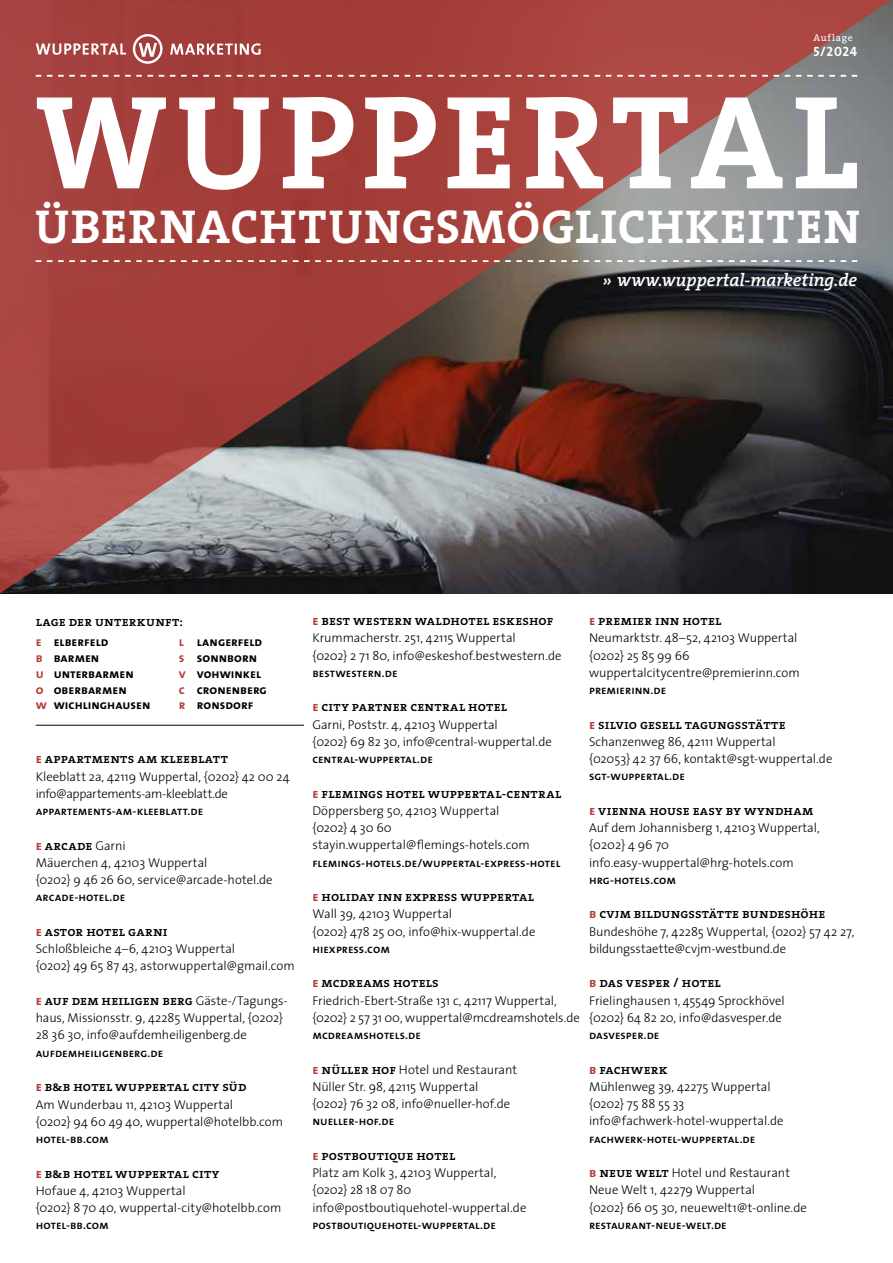
<style>
.page{position:relative;width:893px;height:1263px;background:#fff}
.page>*{position:absolute;margin:0;border:0;box-sizing:border-box;transform-origin:0 0}
.t1{font:700 134.55px "The Serif";letter-spacing:.05em;color:#fff}
.t2{font:700 47.85px "The Serif";letter-spacing:.03em;color:#fff}
.t3{font:italic 600 18px "The Serif";letter-spacing:-.01em;color:#fff}
.t4{font:13.5px "The Serif Semi Bold Caps";letter-spacing:.01em;color:#000}
.t5{font:13.5px "The Sans Bold Caps";color:#fff}
.t6{font:300 12.75px/17.2px "The Sans";color:#000}
.t7{font:12.75px/15.8px "The Sans Bold Caps";color:#000}
.t8{font:12px "The Mix Semi Bold Caps";color:#000}
.t9{font:9.75px "The Serif";letter-spacing:.07em;color:#fff}
.s1{color:#b53e39}
.s2{font-family:"The Sans Bold Caps";color:#b53e39}
.s3{font-family:"The Sans";font-weight:300;font-size:12.75px}
.s4{font-family:"The Sans Bold Caps";font-weight:400;font-size:13.5px;color:#b53e39}
.s5{font-family:"The Serif Semi Bold Caps";font-weight:400;font-size:13.5px}
</style>
<div class="page">
<svg style="left:0;top:0;width:893px;height:593px;background:#7f4947"></svg>
<svg style="left:36px;top:75px;width:821px;height:2px"></svg>
<svg style="left:36px;top:260px;width:821px;height:2px"></svg>
<hr style="left:36px;top:725px;width:268px;height:1px;background:#000">
<div style="left:133px;top:34px;width:30px;height:30px;border:2px solid #fff;border-radius:50%"></div>
<svg style="left:36px;top:43px;width:90px;height:12px"></svg>
<svg style="left:170px;top:43px;width:91px;height:12px"></svg>
<svg style="left:139px;top:43px;width:18px;height:14px"></svg>
<p class="t9" style="left:813px;top:30px;width:41px">Auflage</p>
<p class="t5" style="left:813px;top:40px;width:45px">5/2024</p>
<h1 class="t1" style="left:36px;top:30px;width:824px">WUPPERTAL</h1>
<h2 class="t2" style="left:35px;top:187px;width:826px">ÜBERNACHTUNGSMÖGLICHKEITEN</h2>
<h3 class="t3" style="left:603px;top:265px;width:256px">» www.wuppertal-marketing.de</h3>
<p class="t4" style="left:36px;top:610px;width:149px">lage der unterkunft:</p>
<p class="t7" style="left:36px;top:634px;width:116px"><span class="s1">e</span> elberfeld<br><span class="s1">b</span> barmen<br><span class="s1">u</span> unterbarmen<br><span class="s1">o</span> oberbarmen<br><span class="s1">w</span> wichlinghausen</p>
<p class="t7" style="left:179px;top:634px;width:90px"><span class="s1">l</span> langerfeld <span class="s1">s</span> sonnborn <span class="s1">v</span> vohwinkel <span class="s1">c</span> cronenberg <span class="s1">r</span> ronsdorf</p>
<p class="t4" style="left:36px;top:748px;width:194px"><span class="s2">e</span> appartments am kleeblatt</p>
<p class="t6" style="left:36px;top:767px;width:256px">Kleeblatt 2a, 42119 Wuppertal, {0202} 42 00 24 info@appartements-am-kleeblatt.de</p>
<p class="t8" style="left:36px;top:801px;width:169px">appartements-am-kleeblatt.de</p>
<p class="t4" style="left:36px;top:834px;width:91px"><span class="s2">e</span> arcade <span class="s3">Garni</span></p>
<p class="t6" style="left:36px;top:854px;width:238px">Mäuerchen 4, 42103 Wuppertal<br>{0202} 9 46 26 60, service@arcade-hotel.de</p>
<p class="t8" style="left:36px;top:887px;width:91px">arcade-hotel.de</p>
<p class="t4" style="left:36px;top:920px;width:133px"><span class="s2">e</span> astor hotel garni</p>
<p class="t6" style="left:36px;top:940px;width:261px">Schloßbleiche 4–6, 42103 Wuppertal<br>{0202} 49 65 87 43, astorwuppertal@gmail.com</p>
<p class="t4" style="left:36px;top:989px;width:254px"><span class="s2">e</span> auf dem heiligen berg <span class="s3">Gäste-/Tagungs-</span></p>
<p class="t6" style="left:36px;top:1009px;width:249px">haus, Missionsstr. 9, 42285 Wuppertal, {0202}<br>28 36 30, info@aufdemheiligenberg.de</p>
<p class="t8" style="left:36px;top:1043px;width:129px">aufdemheiligenberg.de</p>
<p class="t4" style="left:36px;top:1075px;width:212px"><span class="s2">e</span> b&amp;b hotel wuppertal city süd</p>
<p class="t6" style="left:36px;top:1095px;width:249px">Am Wunderbau 11, 42103 Wuppertal<br>{0202} 94 60 49 40, wuppertal@hotelbb.com</p>
<p class="t8" style="left:36px;top:1129px;width:75px">hotel-bb.com</p>
<p class="t4" style="left:36px;top:1162px;width:185px"><span class="s2">e</span> b&amp;b hotel wuppertal city</p>
<p class="t6" style="left:36px;top:1181px;width:247px">Hofaue 4, 42103 Wuppertal<br>{0202} 8 70 40, wuppertal-city@hotelbb.com</p>
<p class="t8" style="left:36px;top:1215px;width:75px">hotel-bb.com</p>
<p class="t4" style="left:312px;top:609px;width:242px"><span class="s2">e</span> best western waldhotel eskeshof</p>
<p class="t6" style="left:312px;top:629px;width:251px">Krummacherstr. 251, 42115 Wuppertal<br>{0202} 2 71 80, info@eskeshof.bestwestern.de</p>
<p class="t8" style="left:312px;top:663px;width:87px">bestwestern.de</p>
<p class="t4" style="left:312px;top:695px;width:196px"><span class="s2">e</span> city partner central hotel</p>
<p class="t6" style="left:312px;top:715px;width:241px">Garni, Poststr. 4, 42103 Wuppertal<br>{0202} 69 82 30, info@central-wuppertal.de</p>
<p class="t8" style="left:312px;top:749px;width:122px">central-wuppertal.de</p>
<p class="t4" style="left:312px;top:782px;width:250px"><span class="s2">e</span> flemings hotel wuppertal-central</p>
<p class="t6" style="left:312px;top:801px;width:219px">Döppersberg 50, 42103 Wuppertal {0202} 4 30 60 stayin.wuppertal@flemings-hotels.com</p>
<p class="t8" style="left:312px;top:852px;width:250px">flemings-hotels.de/wuppertal-express-hotel</p>
<p class="t4" style="left:312px;top:885px;width:223px"><span class="s2">e</span> holiday inn express wuppertal</p>
<p class="t6" style="left:312px;top:905px;width:225px">Wall 39, 42103 Wuppertal<br>{0202} 478 25 00, info@hix-wuppertal.de</p>
<p class="t8" style="left:312px;top:939px;width:79px">hiexpress.com</p>
<p class="t4" style="left:312px;top:971px;width:128px"><span class="s2">e</span> mcdreams hotels</p>
<p class="t6" style="left:312px;top:991px;width:269px">Friedrich-Ebert-Straße 131 c, 42117 Wuppertal, {0202} 2 57 31 00, wuppertal@mcdreamshotels.de</p>
<p class="t8" style="left:312px;top:1025px;width:110px">mcdreamshotels.de</p>
<p class="t6" style="left:312px;top:1060px;width:206px"><span class="s4">e</span> <span class="s5">nüller hof</span> Hotel und Restaurant<br>Nüller Str. 98, 42115 Wuppertal<br>{0202} 76 32 08, info@nueller-hof.de</p>
<p class="t8" style="left:312px;top:1111px;width:83px">nueller-hof.de</p>
<p class="t4" style="left:312px;top:1144px;width:144px"><span class="s2">e</span> postboutique hotel</p>
<p class="t6" style="left:312px;top:1164px;width:215px">Platz am Kolk 3, 42103 Wuppertal, {0202} 28 18 07 80 info@postboutiquehotel-wuppertal.de</p>
<p class="t8" style="left:312px;top:1215px;width:185px">postboutiquehotel-wuppertal.de</p>
<p class="t4" style="left:589px;top:609px;width:134px"><span class="s2">e</span> premier inn hotel</p>
<p class="t6" style="left:589px;top:629px;width:212px">Neumarktstr. 48–52, 42103 Wuppertal {0202} 25 85 99 66 wuppertalcitycentre@premierinn.com</p>
<p class="t8" style="left:589px;top:680px;width:79px">premierinn.de</p>
<p class="t4" style="left:589px;top:713px;width:198px"><span class="s2">e</span> silvio gesell tagungsstätte</p>
<p class="t6" style="left:589px;top:732px;width:245px">Schanzenweg 86, 42111 Wuppertal<br>{02053} 42 37 66, kontakt@sgt-wuppertal.de</p>
<p class="t8" style="left:589px;top:766px;width:97px">sgt-wuppertal.de</p>
<p class="t4" style="left:589px;top:799px;width:226px"><span class="s2">e</span> vienna house easy by wyndham</p>
<p class="t6" style="left:589px;top:819px;width:232px">Auf dem Johannisberg 1, 42103 Wuppertal, {0202} 4 96 70 info.easy-wuppertal@hrg-hotels.com</p>
<p class="t8" style="left:589px;top:870px;width:89px">hrg-hotels.com</p>
<p class="t4" style="left:589px;top:902px;width:238px"><span class="s2">b</span> cvjm bildungsstätte bundeshöhe</p>
<p class="t6" style="left:589px;top:922px;width:267px">Bundeshöhe 7, 42285 Wuppertal, {0202} 57 42 27, bildungsstaette@cvjm-westbund.de</p>
<p class="t4" style="left:589px;top:971px;width:133px"><span class="s2">b</span> das vesper / hotel</p>
<p class="t6" style="left:589px;top:991px;width:197px">Frielinghausen 1, 45549 Sprockhövel {0202} 64 82 20, info@dasvesper.de</p>
<p class="t8" style="left:589px;top:1025px;width:72px">dasvesper.de</p>
<p class="t4" style="left:589px;top:1058px;width:80px"><span class="s2">b</span> fachwerk</p>
<p class="t6" style="left:589px;top:1077px;width:196px">Mühlenweg 39, 42275 Wuppertal {0202} 75 88 55 33 info@fachwerk-hotel-wuppertal.de</p>
<p class="t8" style="left:589px;top:1128px;width:168px">fachwerk-hotel-wuppertal.de</p>
<p class="t6" style="left:589px;top:1164px;width:219px"><span class="s4">b</span> <span class="s5">neue welt</span> Hotel und Restaurant<br>Neue Welt 1, 42279 Wuppertal<br>{0202} 66 05 30, neuewelt1@t-online.de</p>
<p class="t8" style="left:589px;top:1215px;width:139px">restaurant-neue-welt.de</p>
</div>
